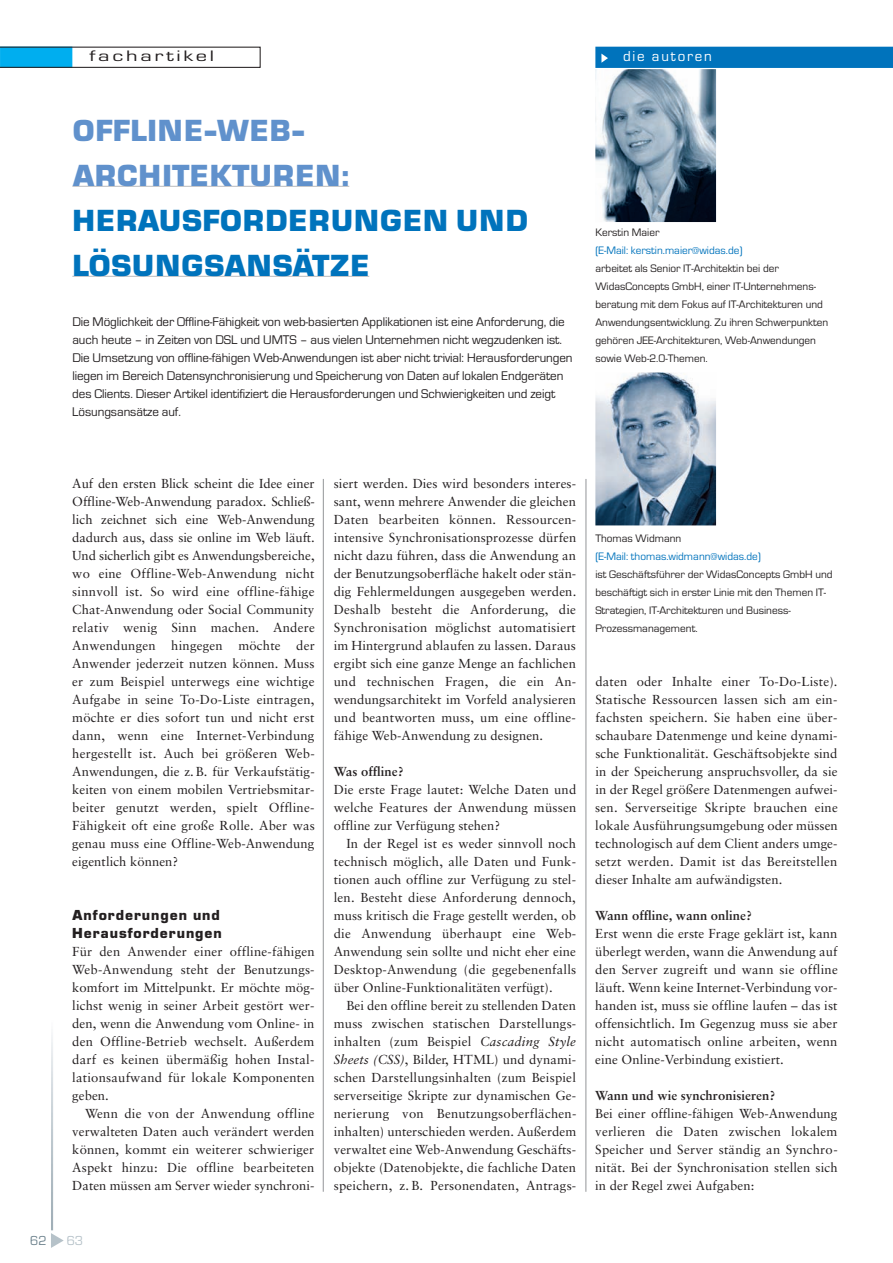
<style>
.page{position:relative;width:893px;height:1263px;background:#fff}
.page>*{position:absolute;margin:0;border:0;box-sizing:border-box;transform-origin:0 0}
.t1{font:700 30px/45px "Eurostile BQ";letter-spacing:.02em;color:#0073bc}
.t2{font:700 30px/45px "Eurostile BQ";letter-spacing:.02em;color:#6091cc}
.t3{font:15.75px "Eurostile";letter-spacing:.125em;color:#231f20;scale:1.43 1}
.t4{font:15px "Eurostile";letter-spacing:.125em;color:#fff}
.t5{font:700 14.25px/18px "Eurostile BQ";letter-spacing:.07em;color:#231f20}
.t6{font:13.5px "Eurostile";color:#6c818c}
.t7{font:13.5px "Eurostile";color:#b6c2c9}
.t8{font:13.05px/18px "Sabon";letter-spacing:.005em;color:#231f20;text-align:justify}
.t9{font:13.05px/18px "Eurostile";letter-spacing:-.005em;color:#231f20}
.t10{font:700 13.05px "Sabon";letter-spacing:.005em;color:#231f20}
.t11{font:11.25px/18px "Eurostile";color:#231f20}
.t12{font:11.25px "Eurostile";color:#0073bc}
.s1{font-style:italic}
</style>
<div class="page">
<hr style="left:72px;top:186px;width:277px;height:1px;background:#bcbdc0">
<hr style="left:72px;top:276px;width:297px;height:1px;background:#bcbdc0">
<svg style="left:51px;top:1035px;width:13px;height:213px"></svg>
<svg style="left:0;top:47px;width:261px;height:21px"></svg>
<hr style="left:323px;top:479px;width:1px;height:713px;background:#939598">
<hr style="left:585px;top:479px;width:1px;height:713px;background:#939598">
<div style="left:595px;top:47px;width:298px;height:21px;background:#0073bc"></div>
<div style="left:595px;top:69px;width:124px;height:153px;background:linear-gradient(to bottom,#fff,#fff)"></div>
<img style="left:595px;top:69px;width:121px;height:153px">
<div style="left:595px;top:372px;width:124px;height:153px;background:linear-gradient(to bottom,#fff,#fff)"></div>
<img style="left:595px;top:372px;width:121px;height:153px">
<svg style="left:601px;top:54px;width:7px;height:9px"></svg>
<p class="t3" style="left:89px;top:50px;width:89px">fachartikel</p>
<h1 class="t2" style="left:72px;top:111px;width:278px">OFFLINE-WEB-<br>ARCHITEKTUREN:</h1>
<h1 class="t1" style="left:72px;top:201px;width:457px">HERAUSFORDERUNGEN UND<br>LÖSUNGSANSÄTZE</h1>
<p class="t9" style="left:72px;top:314px;width:502px">Die Möglichkeit der Offline-Fähigkeit von web-basierten Applikationen ist eine Anforderung, die auch heute – in Zeiten von DSL und UMTS – aus vielen Unternehmen nicht wegzudenken ist.<br>Die Umsetzung von offline-fähigen Web-Anwendungen ist aber nicht trivial: Herausforderungen liegen im Bereich Datensynchronisierung und Speicherung von Daten auf lokalen Endgeräten des Clients. Dieser Artikel identifiziert die Herausforderungen und Schwierigkeiten und zeigt Lösungsansätze auf.</p>
<p class="t4" style="left:623px;top:51px;width:90px">die autoren</p>
<p class="t11" style="left:595px;top:224px;width:66px">Kerstin Maier</p>
<p class="t12" style="left:595px;top:246px;width:149px">(E-Mail: kerstin.maier@widas.de)</p>
<p class="t11" style="left:595px;top:260px;width:234px">arbeitet als Senior IT-Architektin bei der WidasConcepts GmbH, einer IT-Unterneh mens - beratung mit dem Fokus auf IT-Architekturen und Anwendungsentwicklung. Zu ihren Schwerpunkten gehören JEE-Architekturen, Web-Anwendungen sowie Web-2.0-Themen.</p>
<p class="t8" style="left:72px;top:475px;width:244px">Auf den ersten Blick scheint die Idee einer Offline-Web-Anwendung paradox. Schließ - lich zeichnet sich eine Web-Anwendung dadurch aus, dass sie online im Web läuft.<br>Und sicherlich gibt es Anwendungsbereiche, wo eine Offline-Web-Anwendung nicht sinnvoll ist. So wird eine offline-fähige Chat-Anwendung oder Social Community relativ wenig Sinn machen. Andere Anwendungen hingegen möchte der Anwender jederzeit nutzen können. Muss er zum Beispiel unterwegs eine wichtige Aufgabe in seine To-Do-Liste eintragen, möchte er dies sofort tun und nicht erst dann, wenn eine Internet-Verbindung hergestellt ist. Auch bei größeren Web-Anwendungen, die z. B. für Verkaufstätig - keiten von einem mobilen Vertriebsmit ar - beiter genutzt werden, spielt Offline-Fähigkeit oft eine große Rolle. Aber was genau muss eine Offline-Web-Anwendung eigentlich können?</p>
<p class="t5" style="left:72px;top:907px;width:151px">Anforderungen und<br>Herausforderungen</p>
<p class="t8" style="left:72px;top:943px;width:244px">Für den Anwender einer offline-fähigen Web-Anwendung steht der Benutzungs - komfort im Mittelpunkt. Er möchte mög&shy;lichst wenig in seiner Arbeit gestört wer&shy;den, wenn die Anwendung vom Online- in den Offline-Betrieb wechselt. Außerdem darf es keinen übermäßig hohen Instal - lationsaufwand für lokale Komponenten geben.</p>
<p class="t8" style="left:72px;top:1105px;width:244px;text-indent:13px">Wenn die von der Anwendung offline verwalteten Daten auch verändert werden können, kommt ein weiterer schwieriger Aspekt hinzu: Die offline bearbeiteten Daten müssen am Server wieder synchroni-</p>
<p class="t6" style="left:30px;top:1236px;width:18px">62</p>
<p class="t7" style="left:67px;top:1236px;width:18px">63</p>
<p class="t8" style="left:334px;top:475px;width:244px">siert werden. Dies wird besonders interes&shy;sant, wenn mehrere Anwender die gleichen Daten bearbeiten können. Ressourcen - intensive Synchronisationsprozesse dürfen nicht dazu führen, dass die Anwendung an der Benutzungsoberfläche hakelt oder stän&shy;dig Fehlermeldungen ausgegeben werden.<br>Deshalb besteht die Anforderung, die Synchronisation möglichst automatisiert im Hintergrund ablaufen zu lassen. Daraus ergibt sich eine ganze Menge an fachlichen und technischen Fragen, die ein An - wendungsarchitekt im Vorfeld analysieren und beantworten muss, um eine offline&shy;fähige Web-Anwendung zu designen.</p>
<p class="t10" style="left:334px;top:766px;width:71px">Was offline?</p>
<p class="t8" style="left:334px;top:781px;width:244px">Die erste Frage lautet: Welche Daten und welche Features der Anwendung müssen offline zur Verfügung stehen?</p>
<p class="t8" style="left:334px;top:835px;width:244px;text-indent:13px">In der Regel ist es weder sinnvoll noch technisch möglich, alle Daten und Funk - tionen auch offline zur Verfügung zu stel&shy;len. Besteht diese Anforderung dennoch, muss kritisch die Frage gestellt werden, ob die Anwendung überhaupt eine Web-Anwendung sein sollte und nicht eher eine Desktop-Anwendung (die gegebenenfalls über Online-Funktionalitäten verfügt).</p>
<p class="t8" style="left:334px;top:997px;width:244px;text-indent:13px">Bei den offline bereit zu stellenden Daten muss zwischen statischen Darstellungs - inhalten (zum Beispiel <span class="s1">Cascading Style Sheets (CSS)</span>, Bilder, HTML) und dynami&shy;schen Darstellungsinhalten (zum Beispiel serverseitige Skripte zur dynamischen Ge - ne rierung von Benutzungsoberflächen&shy;inhalten) unterschieden werden. Außerdem verwaltet eine Web-Anwendung Geschäfts - objekte (Datenobjekte, die fachliche Daten speichern, z. B. Personendaten, Antrags -</p>
<p class="t11" style="left:595px;top:530px;width:88px">Thomas Widmann</p>
<p class="t12" style="left:595px;top:552px;width:167px">(E-Mail: thomas.widmann@widas.de)</p>
<p class="t11" style="left:595px;top:566px;width:239px">ist Geschäftsführer der WidasConcepts GmbH und beschäftigt sich in erster Linie mit den Themen IT-Strategien, IT-Architekturen und Business-Prozessmanagement.</p>
<p class="t8" style="left:595px;top:673px;width:244px">daten oder Inhalte einer To-Do-Liste).<br>Statische Ressourcen lassen sich am ein&shy;fachsten speichern. Sie haben eine über&shy;schaubare Datenmenge und keine dynami&shy;sche Funktionalität. Geschäftsobjekte sind in der Speicherung anspruchsvoller, da sie in der Regel größere Datenmengen aufwei&shy;sen. Serverseitige Skripte brauchen eine lokale Ausführungsumgebung oder müssen technologisch auf dem Client anders umge&shy;setzt werden. Damit ist das Bereitstellen dieser Inhalte am aufwändigsten.</p>
<p class="t10" style="left:595px;top:910px;width:158px">Wann offline, wann online?</p>
<p class="t8" style="left:595px;top:925px;width:244px">Erst wenn die erste Frage geklärt ist, kann überlegt werden, wann die Anwendung auf den Server zugreift und wann sie offline läuft. Wenn keine Internet-Verbindung vor&shy;handen ist, muss sie offline laufen – das ist offensichtlich. Im Gegenzug muss sie aber nicht automatisch online arbeiten, wenn eine Online-Verbindung existiert.</p>
<p class="t10" style="left:595px;top:1090px;width:181px">Wann und wie synchronisieren?</p>
<p class="t8" style="left:595px;top:1105px;width:244px">Bei einer offline-fähigen Web-Anwendung verlieren die Daten zwischen lokalem Speicher und Server ständig an Synchro - nität. Bei der Synchronisation stellen sich in der Regel zwei Aufgaben:</p>
</div>
